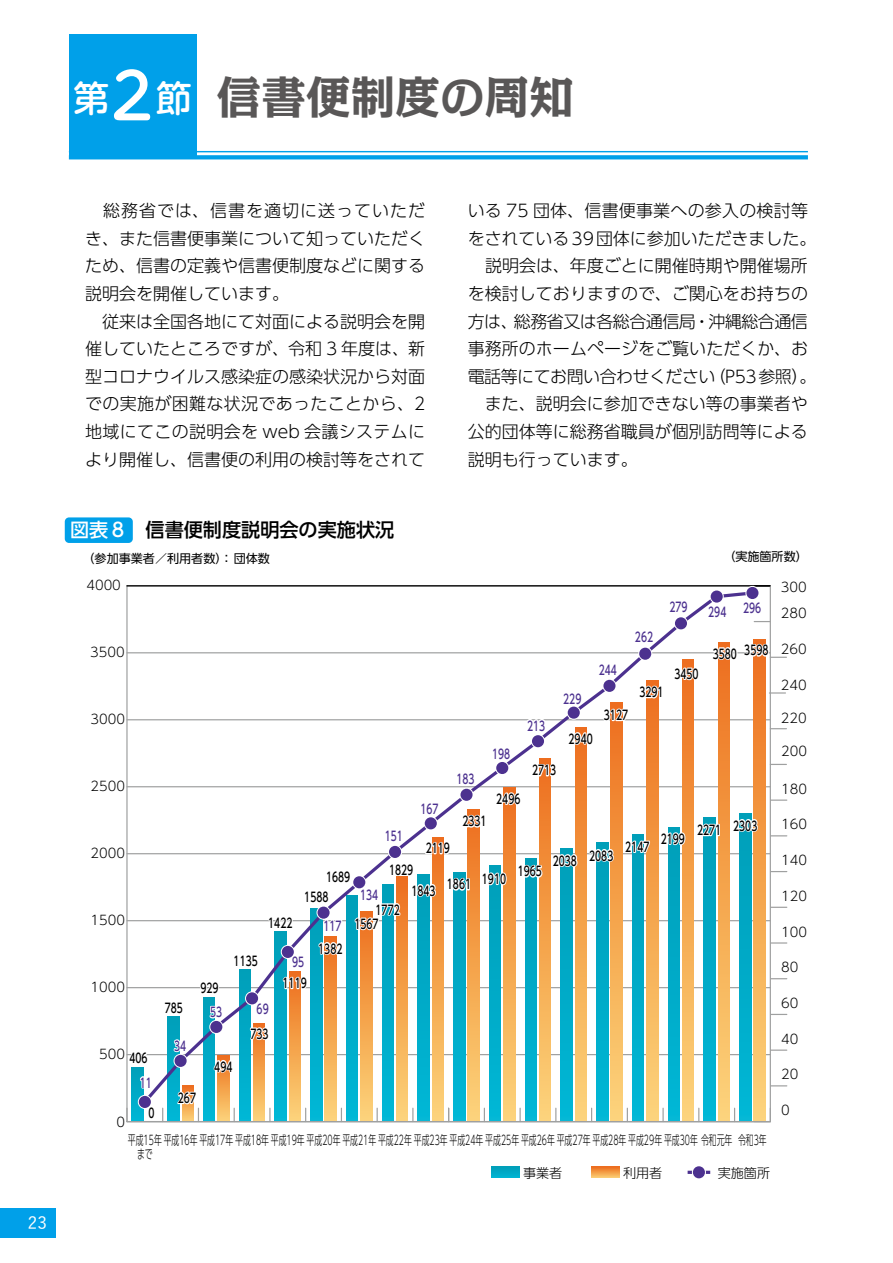
<style>
.page{position:relative;width:893px;height:1263px;background:#fff}
.page>*{position:absolute;margin:0;border:0;box-sizing:border-box;transform-origin:0 0}
.t1{font:700 44.7px "Kakumin Pro";color:#595757}
.t2{font:500 19.2px "UD Shin Go Pro";color:#000}
.t3{font:300 16.95px/27.6px "UD Shin Go Pro";color:#000}
.t4{font:500 16.95px "Yu Go";color:#fff}
.t5{font:500 13.05px "UD Shin Go Pro";color:#000;scale:.7 1}
.t6{font:300 13.05px/13.6px "UD Shin Go Pro";color:#000;scale:.6 1}
.t7{font:300 13.05px "UD Shin Go Pro";color:#000}
.t8{font:500 13.05px "UD Shin Go Pro";color:#4c318f;scale:.7 1}
.t9{font:12.15px "UD Shin Go Pro";color:#000}
.s1{font-family:"UD Shin M Go Pro";font-weight:500;font-size:36.15px;color:#fff}
.s2{font-family:"UD Shin M Go Pro";font-weight:500;font-size:63.3px;color:#fff}
.s3{color:#fff}
</style>
<div class="page">
<div style="left:0;top:1208px;width:55px;height:29px;background:#00a0e9"></div>
<svg style="left:126px;top:585px;width:661px;height:537px"></svg>
<hr style="left:688px;top:1171px;width:22px;height:3px;background:#4c318f">
<svg style="left:692px;top:1165px;width:14px;height:14px"></svg>
<div style="left:693px;top:1166px;width:12px;height:12px;background:#4c318f;border-radius:50%"></div>
<div style="left:491px;top:1167px;width:28px;height:11px;background:#00a9c7"></div>
<svg style="left:591px;top:1167px;width:28px;height:11px"></svg>
<div style="left:65px;top:517px;width:68px;height:26px;background:#00a0e9;border-radius:4px"></div>
<div style="left:69px;top:34px;width:127px;height:123px;background:#00a0e9"></div>
<hr style="left:69px;top:151px;width:739px;height:1px;background:#00a0e9">
<svg style="left:69px;top:155px;width:739px;height:4px;background:#0aa3e9"></svg>
<h1 class="t1" style="left:74px;top:61px;width:502px"><span class="s1">第</span><span class="s2">2</span><span class="s1">節</span> 信書便制度の周知</h1>
<p class="t4" style="left:28px;top:1207px;width:20px">23</p>
<p class="t3" style="left:85px;top:196px;width:342px">　総務省では、信書を適切に送っていただき、また信書便事業について知っていただくため、信書の定義や信書便制度などに関する説明会を開催しています。<br>　従来は全国各地にて対面による説明会を開催していたところですが、令和 3 年度は、新型コロナウイルス感染症の感染状況から対面での実施が困難な状況であったことから、2地域にてこの説明会を web 会議システムにより開催し、信書便の利用の検討等をされて</p>
<p class="t3" style="left:468px;top:196px;width:350px">いる 75 団体、信書便事業への参入の検討等をされている39団体に参加いただきました。　説明会は、年度ごとに開催時期や開催場所を検討しておりますので、ご関心をお持ちの方は、総務省又は各総合通信局・沖縄総合通信事務所のホームページをご覧いただくか、お電話等にてお問い合わせください（P53参照）。　また、説明会に参加できない等の事業者や公的団体等に総務省職員が個別訪問等による説明も行っています。</p>
<p class="t2" style="left:70px;top:515px;width:326px"><span class="s3">図表８</span> 信書便制度説明会の実施状況</p>
<p class="t9" style="left:83px;top:549px;width:189px">（参加事業者／利用者数）：団体数</p>
<p class="t9" style="left:723px;top:547px;width:86px">（実施箇所数）</p>
<p class="t7" style="left:86px;top:575px;width:36px">4000</p>
<p class="t7" style="left:90px;top:642px;width:36px">3500</p>
<p class="t7" style="left:90px;top:709px;width:36px">3000</p>
<p class="t7" style="left:90px;top:776px;width:36px">2500</p>
<p class="t7" style="left:90px;top:842px;width:36px">2000</p>
<p class="t7" style="left:90px;top:909px;width:36px">1500</p>
<p class="t7" style="left:90px;top:976px;width:36px">1000</p>
<p class="t7" style="left:99px;top:1043px;width:27px">500</p>
<p class="t5" style="left:129px;top:1048px;width:27px">406</p>
<p class="t7" style="left:116px;top:1111px;width:10px">0</p>
<p class="t8" style="left:140px;top:1072px;width:19px">11</p>
<p class="t5" style="left:149px;top:1102px;width:10px">0</p>
<p class="t5" style="left:165px;top:997px;width:27px">785</p>
<p class="t8" style="left:174px;top:1035px;width:19px">34</p>
<p class="t5" style="left:200px;top:977px;width:27px">929</p>
<p class="t5" style="left:234px;top:950px;width:36px">1135</p>
<p class="t5" style="left:268px;top:912px;width:36px">1422</p>
<p class="t5" style="left:326px;top:866px;width:36px">1689</p>
<p class="t5" style="left:304px;top:887px;width:36px">1588</p>
<p class="t8" style="left:360px;top:885px;width:27px">134</p>
<p class="t8" style="left:457px;top:769px;width:27px">183</p>
<p class="t8" style="left:492px;top:743px;width:27px">198</p>
<p class="t8" style="left:527px;top:715px;width:27px">213</p>
<p class="t8" style="left:563px;top:688px;width:27px">229</p>
<p class="t8" style="left:599px;top:660px;width:27px">244</p>
<p class="t8" style="left:635px;top:627px;width:27px">262</p>
<p class="t5" style="left:639px;top:682px;width:36px">3291</p>
<p class="t5" style="left:604px;top:705px;width:36px">3127</p>
<p class="t5" style="left:569px;top:728px;width:36px">2940</p>
<p class="t8" style="left:669px;top:597px;width:27px">279</p>
<p class="t8" style="left:708px;top:601px;width:27px">294</p>
<p class="t8" style="left:743px;top:597px;width:27px">296</p>
<p class="t5" style="left:674px;top:663px;width:36px">3450</p>
<p class="t5" style="left:713px;top:643px;width:36px">3580</p>
<p class="t5" style="left:744px;top:640px;width:36px">3598</p>
<p class="t5" style="left:532px;top:760px;width:36px">2713</p>
<p class="t8" style="left:385px;top:825px;width:27px">151</p>
<p class="t8" style="left:420px;top:799px;width:27px">167</p>
<p class="t5" style="left:426px;top:838px;width:36px">2119</p>
<p class="t5" style="left:462px;top:811px;width:36px">2331</p>
<p class="t5" style="left:496px;top:788px;width:36px">2496</p>
<p class="t5" style="left:389px;top:859px;width:36px">1829</p>
<p class="t5" style="left:411px;top:880px;width:36px">1843</p>
<p class="t5" style="left:447px;top:874px;width:36px">1861</p>
<p class="t5" style="left:482px;top:868px;width:36px">1910</p>
<p class="t5" style="left:518px;top:861px;width:36px">1965</p>
<p class="t5" style="left:553px;top:848px;width:88px">2038 2083</p>
<p class="t5" style="left:625px;top:836px;width:36px">2147</p>
<p class="t5" style="left:661px;top:828px;width:36px">2199</p>
<p class="t5" style="left:697px;top:820px;width:36px">2271</p>
<p class="t5" style="left:733px;top:815px;width:36px">2303</p>
<p class="t5" style="left:376px;top:899px;width:36px">1772</p>
<p class="t8" style="left:323px;top:915px;width:27px">117</p>
<p class="t5" style="left:354px;top:913px;width:36px">1567</p>
<p class="t8" style="left:292px;top:951px;width:19px">95</p>
<p class="t5" style="left:283px;top:973px;width:36px">1119</p>
<p class="t5" style="left:318px;top:938px;width:36px">1382</p>
<p class="t8" style="left:210px;top:1002px;width:19px">53</p>
<p class="t8" style="left:257px;top:998px;width:19px">69</p>
<p class="t5" style="left:214px;top:1056px;width:27px">494</p>
<p class="t5" style="left:251px;top:1023px;width:27px">733</p>
<p class="t5" style="left:178px;top:1087px;width:27px">267</p>
<p class="t6" style="left:137px;top:1133px;width:1051px;text-indent:-9px">平成15年平成16年平成17年平成18年平成19年平成20年平成21年平成22年平成23年平成24年平成25年平成26年平成27年平成28年平成29年平成30年令和元年 令和3年まで</p>
<p class="t7" style="left:523px;top:1162px;width:41px">事業者</p>
<p class="t7" style="left:623px;top:1162px;width:41px">利用者</p>
<p class="t7" style="left:718px;top:1162px;width:54px">実施箇所</p>
<p class="t7" style="left:781px;top:576px;width:27px">300</p>
<p class="t7" style="left:781px;top:603px;width:27px">280</p>
<p class="t7" style="left:781px;top:638px;width:27px">260</p>
<p class="t7" style="left:781px;top:674px;width:27px">240</p>
<p class="t7" style="left:781px;top:707px;width:27px">220</p>
<p class="t7" style="left:781px;top:740px;width:27px">200</p>
<p class="t7" style="left:781px;top:778px;width:27px">180</p>
<p class="t7" style="left:781px;top:814px;width:27px">160</p>
<p class="t7" style="left:781px;top:850px;width:27px">140</p>
<p class="t7" style="left:781px;top:885px;width:27px">120</p>
<p class="t7" style="left:781px;top:921px;width:27px">100</p>
<p class="t7" style="left:781px;top:957px;width:19px">80</p>
<p class="t7" style="left:781px;top:992px;width:19px">60</p>
<p class="t7" style="left:781px;top:1028px;width:19px">40</p>
<p class="t7" style="left:781px;top:1064px;width:19px">20</p>
<p class="t7" style="left:781px;top:1099px;width:10px">0</p>
</div>
